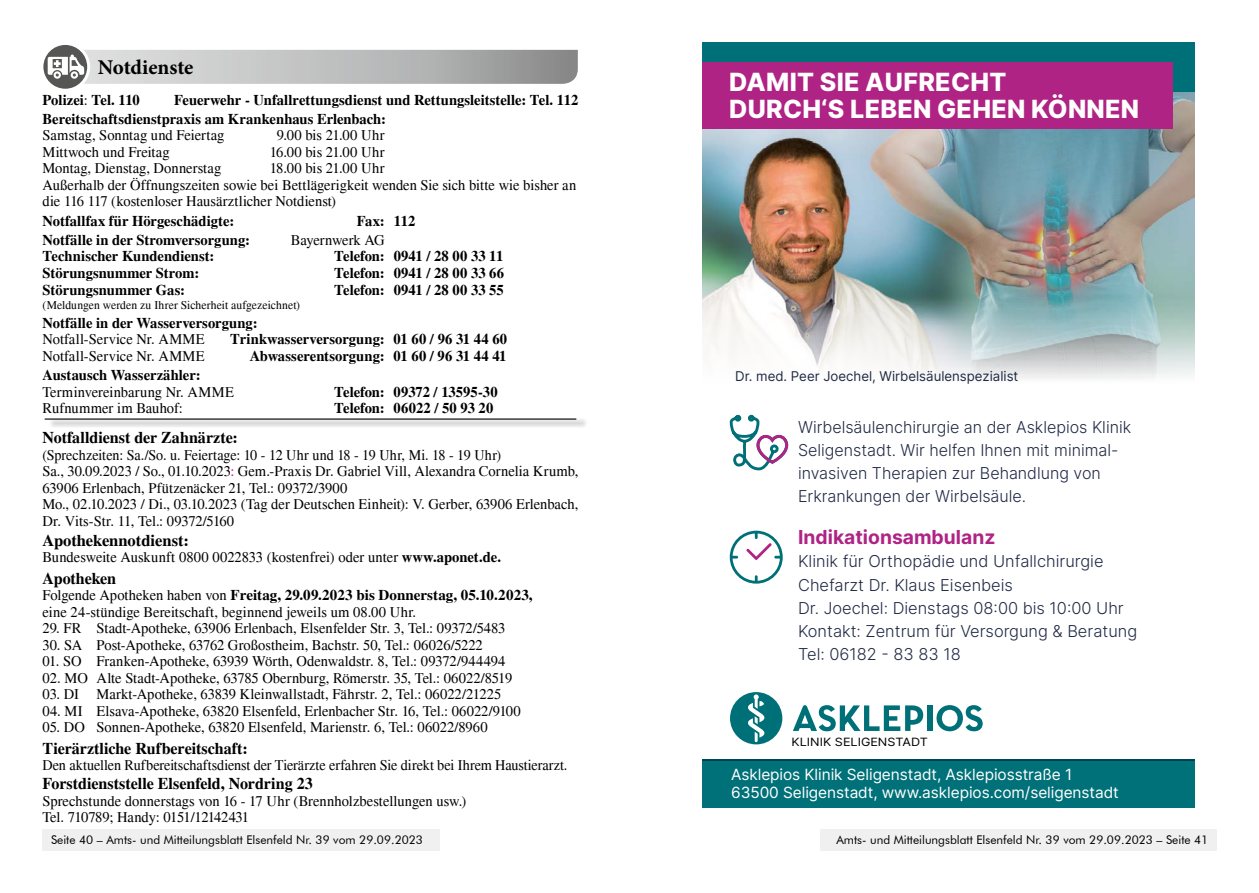
<style>
.page{position:relative;width:1259px;height:893px;background:#fff}
.page>*{position:absolute;margin:0;border:0;box-sizing:border-box;transform-origin:0 0}
.t1{font:800 25.05px/27px "Inter";letter-spacing:.01em;color:#fff}
.t2{font:700 21px "Minion Pro";letter-spacing:-.005em;color:#000}
.t3{font:700 19.35px "Inter";color:#af2385}
.t4{font:700 16.5px "Times";letter-spacing:-.005em;color:#000}
.t5{font:300 16.35px/23.1px "Inter";color:#212a45}
.t6{font:15.45px/17.4px "Inter";letter-spacing:-.005em;color:#fff}
.t7{font:15px/16.5px "Times";color:#000}
.t8{font:700 15px/19.2px "Times";color:#000}
.t9{font:15px/16.5px "Times";color:#000;scale:.94 1}
.t10{font:15px "Times";color:#000;scale:.95 1}
.t11{font:15px "Times";letter-spacing:.025em;color:#000}
.t12{font:15px "Times";letter-spacing:-.02em;color:#000}
.t13{font:13.5px "Inter";color:#212a45}
.t14{font:12px "Futura BT";color:#000}
.t15{font:12px "Times";letter-spacing:.005em;color:#000}
.t16{font:11.4px "Inter";color:#000;scale:1.11 1}
.s1{font-weight:400}
.s2{color:#e5007c}
.s3{font-weight:700}
</style>
<div class="page">
<img style="left:702px;top:92px;width:492px;height:287px">
<div style="left:702px;top:43px;width:492px;height:49px;background:#007078"></div>
<div style="left:702px;top:62px;width:471px;height:66px;background:#af2385"></div>
<div style="left:702px;top:759px;width:492px;height:49px;background:#007178"></div>
<svg style="left:730px;top:531px;width:52px;height:53px"></svg>
<div style="left:927px;top:705px;width:5px;height:26px;background:#007078"></div>
<svg style="left:936px;top:705px;width:46px;height:26px"></svg>
<svg style="left:793px;top:705px;width:130px;height:26px"></svg>
<div style="left:730px;top:692px;width:52px;height:52px;background:#007078;border-radius:50%"></div>
<svg style="left:748px;top:694px;width:16px;height:48px"></svg>
<svg style="left:729px;top:414px;width:60px;height:57px"></svg>
<div style="left:819px;top:829px;width:397px;height:21px;background:#f0f0f0"></div>
<div style="left:43px;top:829px;width:397px;height:21px;background:#f0f0f0"></div>
<div style="left:48px;top:418px;width:540px;height:10px;background:#e3e3e3"></div>
<hr style="left:45px;top:418px;width:531px;height:2px;background:#000">
<svg style="left:43px;top:45px;width:535px;height:44px"></svg>
<h2 class="t2" style="left:98px;top:53px;width:97px">Notdienste</h2>
<p class="t8" style="left:43px;top:90px;width:537px;text-indent:132px">Feuerwehr - Unfallrettungsdienst und Rettungsleitstelle: Tel. 112<br>Bereitschaftsdienstpraxis am Krankenhaus Erlenbach:</p>
<p class="t7" style="left:43px;top:127px;width:183px">Samstag, Sonntag und Feiertag</p>
<p class="t11" style="left:277px;top:127px;width:109px">9.00 bis 21.00 Uhr</p>
<p class="t7" style="left:43px;top:144px;width:129px">Mittwoch und Freitag</p>
<p class="t7" style="left:270px;top:144px;width:116px">16.00 bis 21.00 Uhr</p>
<p class="t7" style="left:43px;top:160px;width:180px">Montag, Dienstag, Donnerstag</p>
<p class="t8" style="left:43px;top:90px;width:99px">Polizei<span class="s1">:</span> Tel. 110</p>
<p class="t7" style="left:43px;top:160px;width:535px;text-indent:227px">18.00 bis 21.00 Uhr<br>Außerhalb der Öffnungszeiten sowie bei Bettlägerigkeit wenden Sie sich bitte wie bisher an die 116 117 (kostenloser Hausärztlicher Notdienst)</p>
<p class="t8" style="left:43px;top:211px;width:193px">Notfallfax für Hörgeschädigte:</p>
<p class="t8" style="left:357px;top:211px;width:60px">Fax: 112</p>
<p class="t8" style="left:43px;top:230px;width:209px">Notfälle in der Stromversorgung:</p>
<p class="t12" style="left:291px;top:231px;width:95px">Bayernwerk AG</p>
<p class="t8" style="left:43px;top:247px;width:173px">Technischer Kundendienst:</p>
<p class="t8" style="left:334px;top:247px;width:171px">Telefon: 0941 / 28 00 33 11</p>
<p class="t8" style="left:43px;top:263px;width:158px">Störungsnummer Strom:</p>
<p class="t8" style="left:334px;top:263px;width:171px">Telefon: 0941 / 28 00 33 66</p>
<p class="t8" style="left:43px;top:281px;width:144px">Störungsnummer Gas:</p>
<p class="t8" style="left:334px;top:281px;width:171px">Telefon: 0941 / 28 00 33 55</p>
<p class="t15" style="left:43px;top:298px;width:259px">(Meldungen werden zu Ihrer Sicherheit aufgezeichnet)</p>
<p class="t8" style="left:43px;top:313px;width:216px">Notfälle in der Wasserversorgung:</p>
<p class="t7" style="left:43px;top:331px;width:164px">Notfall-Service Nr. AMME</p>
<p class="t8" style="left:230px;top:330px;width:279px">Trinkwasserversorgung: 01 60 / 96 31 44 60</p>
<p class="t7" style="left:43px;top:348px;width:164px">Notfall-Service Nr. AMME</p>
<p class="t8" style="left:250px;top:346px;width:258px">Abwasserentsorgung: 01 60 / 96 31 44 41</p>
<p class="t8" style="left:43px;top:366px;width:159px">Austausch Wasserzähler:</p>
<p class="t7" style="left:43px;top:384px;width:193px">Terminvereinbarung Nr. AMME</p>
<p class="t8" style="left:334px;top:382px;width:165px">Telefon: 09372 / 13595-30</p>
<p class="t7" style="left:43px;top:400px;width:142px">Rufnummer im Bauhof:</p>
<p class="t8" style="left:334px;top:399px;width:161px">Telefon: 06022 / 50 93 20</p>
<p class="t4" style="left:43px;top:428px;width:197px">Notfalldienst der Zahnärzte:</p>
<p class="t9" style="left:43px;top:447px;width:571px">(Sprechzeiten: Sa./So. u. Feiertage: 10 - 12 Uhr und 18 - 19 Uhr, Mi. 18 - 19 Uhr)<br>Sa., 30.09.2023 / So., 01.10.2023<span class="s2">:</span> Gem.-Praxis Dr. Gabriel Vill, Alexandra Cornelia Krumb, 63906 Erlenbach, Pfützenäcker 21, Tel.: 09372/3900<br>Mo., 02.10.2023 / Di., 03.10.2023 (Tag der Deutschen Einheit): V. Gerber, 63906 Erlenbach, Dr. Vits-Str. 11, Tel.: 09372/5160</p>
<p class="t4" style="left:43px;top:530px;width:148px">Apothekennotdienst:</p>
<p class="t7" style="left:43px;top:549px;width:460px">Bundesweite Auskunft 0800 0022833 (kostenfrei) oder unter <span class="s3">www.aponet.de.</span></p>
<p class="t4" style="left:43px;top:568px;width:75px">Apotheken</p>
<p class="t7" style="left:43px;top:587px;width:491px">Folgende Apotheken haben von <span class="s3">Freitag, 29.09.2023 bis Donnerstag, 05.10.2023, </span>eine 24-stündige Bereitschaft, beginnend jeweils um 08.00 Uhr.</p>
<p class="t7" style="left:43px;top:620px;width:464px">29. FR Stadt-Apotheke, 63906 Erlenbach, Elsenfelder Str. 3, Tel.: 09372/5483</p>
<p class="t7" style="left:43px;top:637px;width:442px">30. SA Post-Apotheke, 63762 Großostheim, Bachstr. 50, Tel.: 06026/5222</p>
<p class="t7" style="left:43px;top:653px;width:464px">01. SO Franken-Apotheke, 63939 Wörth, Odenwaldstr. 8, Tel.: 09372/944494</p>
<p class="t7" style="left:43px;top:670px;width:471px">02. MO Alte Stadt-Apotheke, 63785 Obernburg, Römerstr. 35, Tel.: 06022/8519</p>
<p class="t7" style="left:43px;top:686px;width:460px">03. DI Markt-Apotheke, 63839 Kleinwallstadt, Fährstr. 2, Tel.: 06022/21225</p>
<p class="t7" style="left:43px;top:703px;width:480px">04. MI Elsava-Apotheke, 63820 Elsenfeld, Erlenbacher Str. 16, Tel.: 06022/9100</p>
<p class="t7" style="left:43px;top:719px;width:446px">05. DO Sonnen-Apotheke, 63820 Elsenfeld, Marienstr. 6, Tel.: 06022/8960</p>
<p class="t4" style="left:43px;top:738px;width:207px">Tierärztliche Rufbereitschaft:</p>
<p class="t10" style="left:43px;top:757px;width:554px">Den aktuellen Rufbereitschaftsdienst der Tierärzte erfahren Sie direkt bei Ihrem Haustierarzt.</p>
<p class="t4" style="left:43px;top:774px;width:272px">Forstdienststelle Elsenfeld, Nordring 23</p>
<p class="t7" style="left:43px;top:793px;width:425px">Sprechstunde donnerstags von 16 - 17 Uhr (Brennholzbestellungen usw.)<br>Tel. 710789; Handy: 0151/12142431</p>
<h1 class="t1" style="left:729px;top:68px;width:411px">DAMIT SIE AUFRECHT<br>DURCH‘S LEBEN GEHEN KÖNNEN</h1>
<p class="t13" style="left:735px;top:366px;width:285px">Dr. med. Peer Joechel, Wirbelsäulenspezialist</p>
<p class="t5" style="left:798px;top:415px;width:334px">Wirbelsäulenchirurgie an der Asklepios Klinik Seligenstadt. Wir helfen Ihnen mit minimal&shy;invasiven Therapien zur Behandlung von Erkrankungen der Wirbelsäule.</p>
<p class="t3" style="left:798px;top:523px;width:199px">Indikationsambulanz</p>
<p class="t5" style="left:798px;top:550px;width:340px">Klinik für Orthopädie und Unfallchirurgie Chefarzt Dr. Klaus Eisenbeis<br>Dr. Joechel: Dienstags 08:00 bis 10:00 Uhr Kontakt: Zentrum für Versorgung &amp; Beratung Tel: 06182 - 83 83 18</p>
<p class="t16" style="left:791px;top:734px;width:124px">KLINIK SELIGENSTADT</p>
<p class="t6" style="left:731px;top:765px;width:389px">Asklepios Klinik Seligenstadt, Asklepiosstraße 1<br>63500 Seligenstadt, www.asklepios.com/seligenstadt</p>
<p class="t14" style="left:51px;top:833px;width:373px">Seite 40 – Amts- und Mitteilungsblatt Elsenfeld Nr. 39 vom 29.09.2023</p>
<p class="t14" style="left:836px;top:833px;width:373px">Amts- und Mitteilungsblatt Elsenfeld Nr. 39 vom 29.09.2023 – Seite 41</p>
</div>
